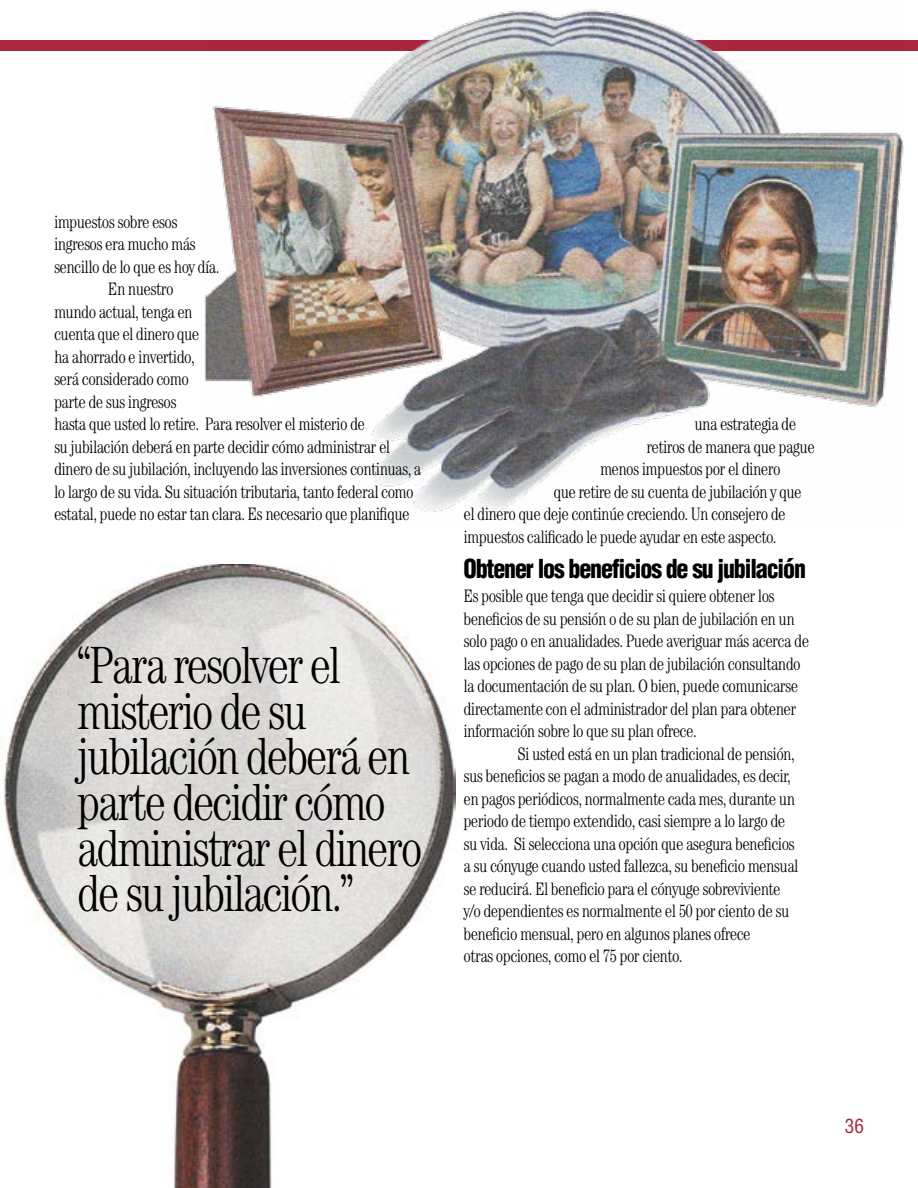
<style>
.page{position:relative;width:918px;height:1188px;background:#fff}
.page>*{position:absolute;margin:0;border:0;box-sizing:border-box;transform-origin:0 0}
.t1{font:300 condensed 52.5px/45.6px "Century";letter-spacing:-.055em;color:#000;scale:.94 1}
.t2{font:900 condensed 25.5px "Helvetica";letter-spacing:-.045em;color:#000;scale:.94 1}
.t3{font:condensed 19.2px "Helvetica";color:#aa273d}
.t4{font:300 condensed 18px/22.5px "Century";letter-spacing:-.04em;color:#000;scale:.94 1}
</style>
<div class="page">
<div style="left:0;top:40px;width:918px;height:11px;background:#aa273d"></div>
<img style="left:205px;top:9px;width:699px;height:503px">
<img style="left:1px;top:564px;width:454px;height:624px">
<p class="t4" style="left:54px;top:210px;width:133px">impuestos sobre esos</p>
<p class="t4" style="left:54px;top:233px;width:152px">ingresos era mucho más</p>
<p class="t4" style="left:54px;top:255px;width:178px">sencillo de lo que es hoy día.</p>
<p class="t4" style="left:108px;top:278px;width:71px">En nuestro</p>
<p class="t4" style="left:54px;top:300px;width:149px">mundo actual, tenga en</p>
<p class="t4" style="left:54px;top:323px;width:156px">cuenta que el dinero que</p>
<p class="t4" style="left:54px;top:345px;width:151px">ha ahorrado e invertido,</p>
<p class="t4" style="left:54px;top:368px;width:145px">será considerado como</p>
<p class="t4" style="left:54px;top:390px;width:132px">parte de sus ingresos</p>
<p class="t4" style="left:54px;top:413px;width:332px">hasta que usted lo retire. Para resolver el misterio de</p>
<p class="t4" style="left:54px;top:435px;width:359px">su jubilación deberá en parte decidir cómo administrar el</p>
<p class="t4" style="left:54px;top:458px;width:392px">dinero de su jubilación, incluyendo las inversiones continuas, a</p>
<p class="t4" style="left:54px;top:480px;width:384px">lo largo de su vida. Su situación tributaria, tanto federal como</p>
<p class="t4" style="left:54px;top:503px;width:380px">estatal, puede no estar tan clara. Es necesario que planifique</p>
<h1 class="t1" style="left:77px;top:642px;width:369px">“Para resolver el misterio de su jubilación deberá en parte decidir cómo administrar el dinero de su jubilación.”</h1>
<p class="t4" style="left:695px;top:412px;width:110px">una estrategia de</p>
<p class="t4" style="left:647px;top:435px;width:181px">retiros de manera que pague</p>
<p class="t4" style="left:600px;top:457px;width:194px">menos impuestos por el dinero</p>
<p class="t4" style="left:554px;top:480px;width:266px">que retire de su cuenta de jubilación y que</p>
<p class="t4" style="left:464px;top:502px;width:344px">el dinero que deje continúe creciendo. Un consejero de</p>
<p class="t4" style="left:464px;top:525px;width:335px">impuestos calificado le puede ayudar en este aspecto.</p>
<h2 class="t2" style="left:464px;top:553px;width:366px">Obtener los beneficios de su jubilación</h2>
<p class="t4" style="left:464px;top:585px;width:369px">Es posible que tenga que decidir si quiere obtener los beneficios de su pensión o de su plan de jubilación en un solo pago o en anualidades. Puede averiguar más acerca de las opciones de pago de su plan de jubilación consultando la documentación de su plan. O bien, puede comunicarse directamente con el administrador del plan para obtener información sobre lo que su plan ofrece.</p>
<p class="t4" style="left:464px;top:742px;width:358px;text-indent:54px">Si usted está en un plan tradicional de pensión, sus beneficios se pagan a modo de anualidades, es decir, en pagos periódicos, normalmente cada mes, durante un periodo de tiempo extendido, casi siempre a lo largo de su vida. Si selecciona una opción que asegura beneficios a su cónyuge cuando usted fallezca, su beneficio mensual se reducirá. El beneficio para el cónyuge sobreviviente y/o dependientes es normalmente el 50 por ciento de su beneficio mensual, pero en algunos planes ofrece<br>otras opciones, como el 75 por ciento.</p>
<p class="t3" style="left:845px;top:1114px;width:21px">36</p>
</div>
